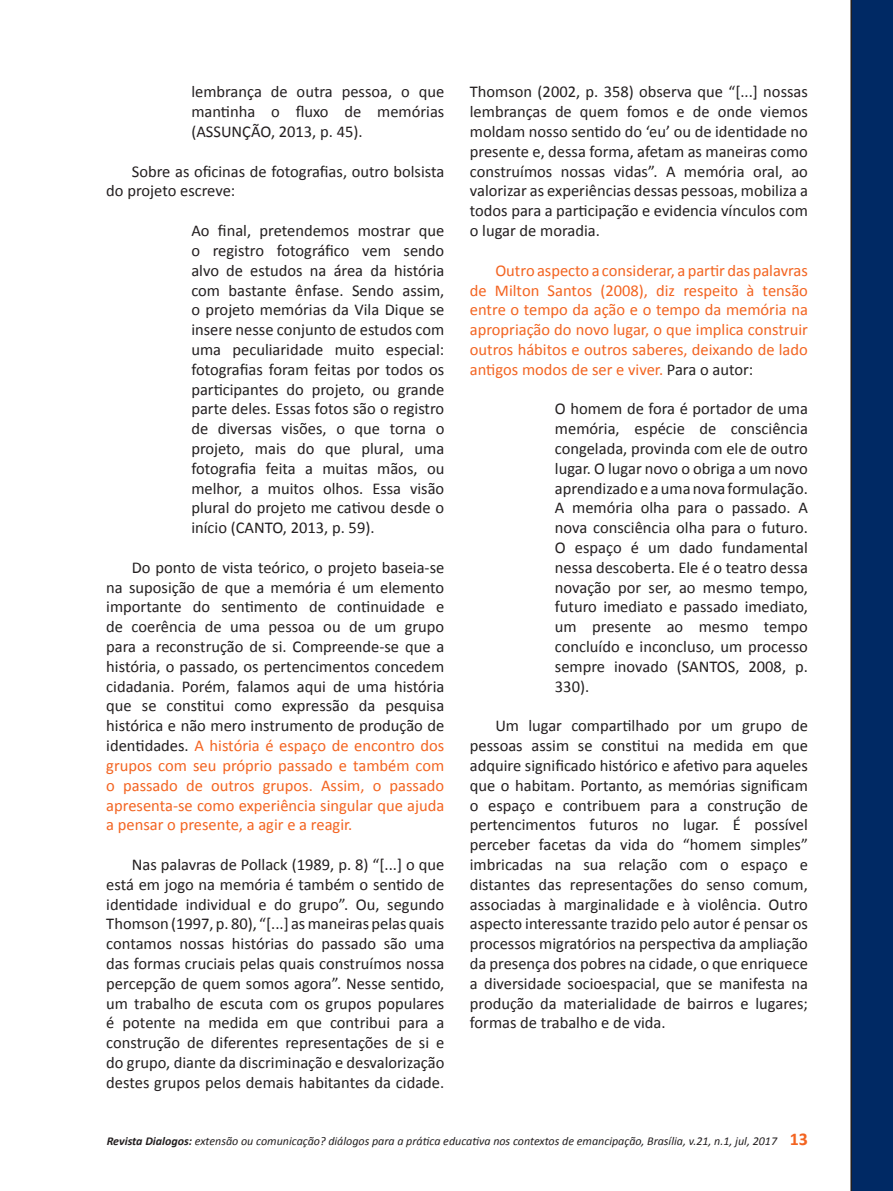
<style>
.page{position:relative;width:893px;height:1191px;background:#fff}
.page>*{position:absolute;margin:0;border:0;box-sizing:border-box;transform-origin:0 0}
.t1{font:16.5px/19.8px "Calibri";color:#231f20;text-align:justify}
.t2{font:16.5px/19.8px "Calibri";color:#f36421;text-align:justify}
.t3{font:italic 12px "Calibri";color:#231f20}
.s1{color:#f36421}
.s2{color:#231f20}
.s3{font-weight:700}
.s4{font-weight:700;font-style:normal;font-size:18px;color:#f36421}
</style>
<div class="page">
<div style="left:850px;top:0;width:43px;height:1191px;background:#002964"></div>
<p class="t1" style="left:191px;top:82px;width:254px">lembrança de outra pessoa, o que mantinha o fluxo de memórias (ASSUNÇÃO, 2013, p. 45).</p>
<p class="t1" style="left:106px;top:161px;width:340px;text-indent:26px">Sobre as oficinas de fotografias, outro bolsista do projeto escreve:</p>
<p class="t1" style="left:191px;top:221px;width:254px">Ao final, pretendemos mostrar que o registro fotográfico vem sendo alvo de estudos na área da história com bastante ênfase. Sendo assim, o projeto memórias da Vila Dique se insere nesse conjunto de estudos com uma peculiaridade muito especial: fotografias foram feitas por todos os participantes do projeto, ou grande parte deles. Essas fotos são o registro de diversas visões, o que torna o projeto, mais do que plural, uma fotografia feita a muitas mãos, ou melhor, a muitos olhos. Essa visão plural do projeto me cativou desde o início (CANTO, 2013, p. 59).</p>
<p class="t1" style="left:106px;top:557px;width:340px;text-indent:26px">Do ponto de vista teórico, o projeto baseia-se na suposição de que a memória é um elemento importante do sentimento de continuidade e de coerência de uma pessoa ou de um grupo para a reconstrução de si. Compreende-se que a história, o passado, os pertencimentos concedem cidadania. Porém, falamos aqui de uma história que se constitui como expressão da pesquisa histórica e não mero instrumento de produção de identidades. <span class="s1">A história é espaço de encontro dos grupos com seu próprio passado e também com o passado de outros grupos. Assim, o passado apresenta-se como experiência singular que ajuda a pensar o presente, a agir e a reagir.</span></p>
<p class="t1" style="left:106px;top:854px;width:340px;text-indent:26px">Nas palavras de Pollack (1989, p. 8) “[...] o que está em jogo na memória é também o sentido de identidade individual e do grupo”. Ou, segundo Thomson (1997, p. 80), “[...] as maneiras pelas quais contamos nossas histórias do passado são uma das formas cruciais pelas quais construímos nossa percepção de quem somos agora”. Nesse sentido, um trabalho de escuta com os grupos populares é potente na medida em que contribui para a construção de diferentes representações de si e do grupo, diante da discriminação e desvalorização destes grupos pelos demais habitantes da cidade.</p>
<p class="t1" style="left:470px;top:82px;width:340px">Thomson (2002, p. 358) observa que “[...] nossas lembranças de quem fomos e de onde viemos moldam nosso sentido do ‘eu’ ou de identidade no presente e, dessa forma, afetam as maneiras como construímos nossas vidas”. A memória oral, ao valorizar as experiências dessas pessoas, mobiliza a todos para a participação e evidencia vínculos com o lugar de moradia.</p>
<p class="t2" style="left:470px;top:260px;width:340px;text-indent:26px">Outro aspecto a considerar, a partir das palavras de Milton Santos (2008), diz respeito à tensão entre o tempo da ação e o tempo da memória na apropriação do novo lugar, o que implica construir outros hábitos e outros saberes, deixando de lado antigos modos de ser e viver. <span class="s2">Para o autor:</span></p>
<p class="t1" style="left:555px;top:399px;width:255px">O homem de fora é portador de uma memória, espécie de consciência congelada, provinda com ele de outro lugar. O lugar novo o obriga a um novo aprendizado e a uma nova formulação.<br>A memória olha para o passado. A nova consciência olha para o futuro.<br>O espaço é um dado fundamental nessa descoberta. Ele é o teatro dessa novação por ser, ao mesmo tempo, futuro imediato e passado imediato, um presente ao mesmo tempo concluído e inconcluso, um processo sempre inovado (SANTOS, 2008, p.<br>330).</p>
<p class="t1" style="left:470px;top:716px;width:340px;text-indent:26px">Um lugar compartilhado por um grupo de pessoas assim se constitui na medida em que adquire significado histórico e afetivo para aqueles que o habitam. Portanto, as memórias significam o espaço e contribuem para a construção de pertencimentos futuros no lugar. É possível perceber facetas da vida do “homem simples” imbricadas na sua relação com o espaço e distantes das representações do senso comum, associadas à marginalidade e à violência. Outro aspecto interessante trazido pelo autor é pensar os processos migratórios na perspectiva da ampliação da presença dos pobres na cidade, o que enriquece a diversidade socioespacial, que se manifesta na produção da materialidade de bairros e lugares; formas de trabalho e de vida.</p>
<p class="t3" style="left:107px;top:1132px;width:703px"><span class="s3">Revista Dialogos:</span> extensão ou comunicação? diálogos para a prática educativa nos contextos de emancipação, Brasília, v.21, n.1, jul, 2017 <span class="s4">13</span></p>
</div>
